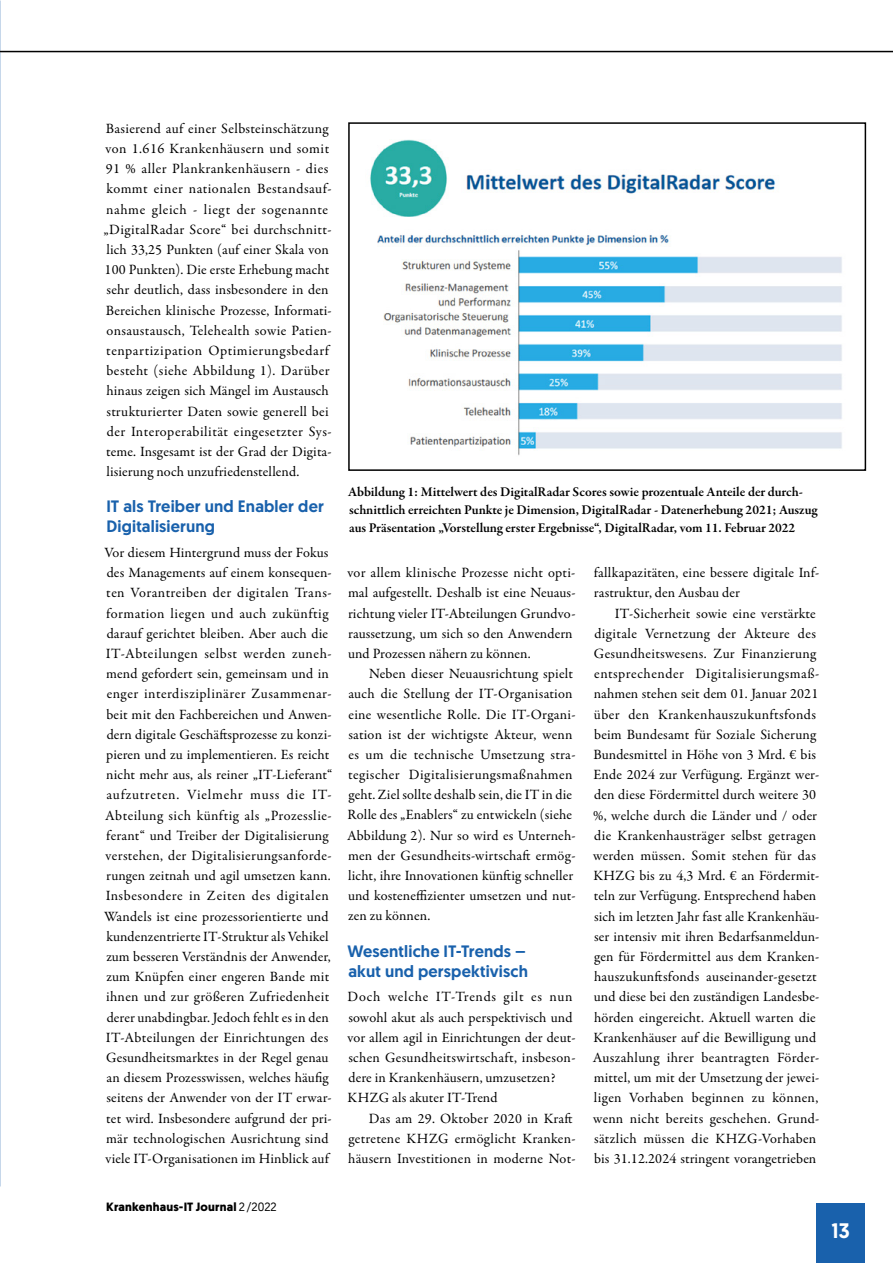
<style>
.page{position:relative;width:893px;height:1263px;background:#fff}
.page>*{position:absolute;margin:0;border:0;box-sizing:border-box;transform-origin:0 0}
.t1{font:500 21px "Geomanist";color:#fff}
.t2{font:500 16.5px/20px "Geomanist";letter-spacing:.01em;color:#1961ac}
.t3{font:14.25px/20.2px "Garamond Premr Pro";letter-spacing:.015em;color:#000}
.t4{font:600 13.5px/18px "Garamond Premr Pro";letter-spacing:-.005em;color:#000}
.t5{font:700 12px "Geomanist";letter-spacing:.015em;color:#000}
.s1{font-weight:400}
</style>
<div class="page">
<div style="left:816px;top:1203px;width:49px;height:60px;background:#1961ac"></div>
<hr style="left:0;top:0;width:1px;height:1187px;background:#3fa535">
<img style="left:370px;top:139px;width:472px;height:317px">
<div style="left:348px;top:122px;width:518px;height:349px;border:2px solid #000"></div>
<hr style="left:0;top:51px;width:893px;height:1px;background:#000">
<p class="t3" style="left:104px;top:119px;width:230px">Basierend auf einer Selbsteinschätzung von 1.616 Krankenhäusern und somit 91 % aller Plankrankenhäusern - dies kommt einer nationalen Bestandsauf&shy;nahme gleich - liegt der sogenannte „DigitalRadar Score“ bei durchschnitt&shy;lich 33,25 Punkten (auf einer Skala von 100 Punkten). Die erste Erhebung macht sehr deutlich, dass insbesondere in den Bereichen klinische Prozesse, Informati&shy;onsaustausch, Telehealth sowie Patien&shy;tenpartizipation Optimierungsbedarf besteht (siehe Abbildung 1). Darüber hinaus zeigen sich Mängel im Austausch strukturierter Daten sowie generell bei der Interoperabilität eingesetzter Sys&shy;teme. Insgesamt ist der Grad der Digita&shy;lisierung noch unzufriedenstellend.</p>
<p class="t2" style="left:107px;top:496px;width:219px">IT als Treiber und Enabler der<br>Digitalisierung</p>
<p class="t3" style="left:104px;top:543px;width:230px">Vor diesem Hintergrund muss der Fokus des Managements auf einem konsequen&shy;ten Vorantreiben der digitalen Trans&shy;formation liegen und auch zukünftig darauf gerichtet bleiben. Aber auch die IT-Abteilungen selbst werden zuneh&shy;mend gefordert sein, gemeinsam und in enger interdisziplinärer Zusammenar&shy;beit mit den Fachbereichen und Anwen&shy;dern digitale Geschäftsprozesse zu konzi&shy;pieren und zu implementieren. Es reicht nicht mehr aus, als reiner „IT-Lieferant“ aufzutreten. Vielmehr muss die IT-Abteilung sich künftig als „Prozesslie&shy;ferant“ und Treiber der Digitalisierung verstehen, der Digitalisierungsanforde&shy;rungen zeitnah und agil umsetzen kann.<br>Insbesondere in Zeiten des digitalen Wandels ist eine prozessorientierte und kundenzentrierte IT-Struktur als Vehikel zum besseren Verständnis der Anwender, zum Knüpfen einer engeren Bande mit ihnen und zur größeren Zufriedenheit derer unabdingbar. Jedoch fehlt es in den IT-Abteilungen der Einrichtungen des Gesundheitsmarktes in der Regel genau an diesem Prozesswissen, welches häufig seitens der Anwender von der IT erwar&shy;tet wird. Insbesondere aufgrund der pri&shy;mär technologischen Ausrichtung sind viele IT-Organisationen im Hinblick auf</p>
<p class="t5" style="left:106px;top:1199px;width:172px">Krankenhaus-IT Journal <span class="s1">2/2022</span></p>
<p class="t4" style="left:348px;top:483px;width:471px">Abbildung 1: Mittelwert des DigitalRadar Scores sowie prozentuale Anteile der durch&shy;schnittlich erreichten Punkte je Dimension, DigitalRadar - Datenerhebung 2021; Auszug aus Präsentation „Vorstellung erster Ergebnisse“, DigitalRadar, vom 11. Februar 2022</p>
<p class="t3" style="left:594px;top:563px;width:227px">fallkapazitäten, eine bessere digitale Inf&shy;rastruktur, den Ausbau der</p>
<p class="t3" style="left:593px;top:603px;width:228px;text-indent:22px">IT-Sicherheit sowie eine verstärkte digitale Vernetzung der Akteure des Gesundheitswesens. Zur Finanzierung entsprechender Digitalisierungsmaß&shy;nahmen stehen seit dem 01. Januar 2021 über den Krankenhauszukunftsfonds beim Bundesamt für Soziale Sicherung Bundesmittel in Höhe von 3 Mrd. € bis Ende 2024 zur Verfügung. Ergänzt wer&shy;den diese Fördermittel durch weitere 30 %, welche durch die Länder und / oder die Krankenhausträger selbst getragen werden müssen. Somit stehen für das KHZG bis zu 4,3 Mrd. € an Fördermit&shy;teln zur Verfügung. Entsprechend haben sich im letzten Jahr fast alle Krankenhäu&shy;ser intensiv mit ihren Bedarfsanmeldun&shy;gen für Fördermittel aus dem Kranken&shy;hauszukunftsfonds auseinander-gesetzt und diese bei den zuständigen Landesbe&shy;hörden eingereicht. Aktuell warten die Krankenhäuser auf die Bewilligung und Auszahlung ihrer beantragten Förder&shy;mittel, um mit der Umsetzung der jewei&shy;ligen Vorhaben beginnen zu können, wenn nicht bereits geschehen. Grund&shy;sätzlich müssen die KHZG-Vorhaben bis 31.12.2024 stringent vorangetrieben</p>
<p class="t3" style="left:347px;top:563px;width:230px">vor allem klinische Prozesse nicht opti&shy;mal aufgestellt. Deshalb ist eine Neuaus&shy;richtung vieler IT-Abteilungen Grundvo&shy;raussetzung, um sich so den Anwendern und Prozessen nähern zu können.</p>
<p class="t3" style="left:347px;top:664px;width:230px;text-indent:22px">Neben dieser Neuausrichtung spielt auch die Stellung der IT-Organisation eine wesentliche Rolle. Die IT-Organi&shy;sation ist der wichtigste Akteur, wenn es um die technische Umsetzung stra&shy;tegischer Digitalisierungsmaßnahmen geht. Ziel sollte deshalb sein, die IT in die Rolle des „Enablers“ zu entwickeln (siehe Abbildung 2). Nur so wird es Unterneh&shy;men der Gesundheits-wirtschaft ermög&shy;licht, ihre Innovationen künftig schneller und kosteneffizienter umsetzen und nut&shy;zen zu können.</p>
<p class="t2" style="left:347px;top:940px;width:182px">Wesentliche IT-Trends – akut und perspektivisch</p>
<p class="t3" style="left:347px;top:987px;width:230px">Doch welche IT-Trends gilt es nun sowohl akut als auch perspektivisch und vor allem agil in Einrichtungen der deut&shy;schen Gesundheitswirtschaft, insbeson&shy;dere in Krankenhäusern, umzusetzen?<br>KHZG als akuter IT-Trend</p>
<p class="t3" style="left:348px;top:1108px;width:229px;text-indent:21px">Das am 29. Oktober 2020 in Kraft getretene KHZG ermöglicht Kranken&shy;häusern Investitionen in moderne Not-</p>
<h1 class="t1" style="left:831px;top:1216px;width:20px">13</h1>
</div>
